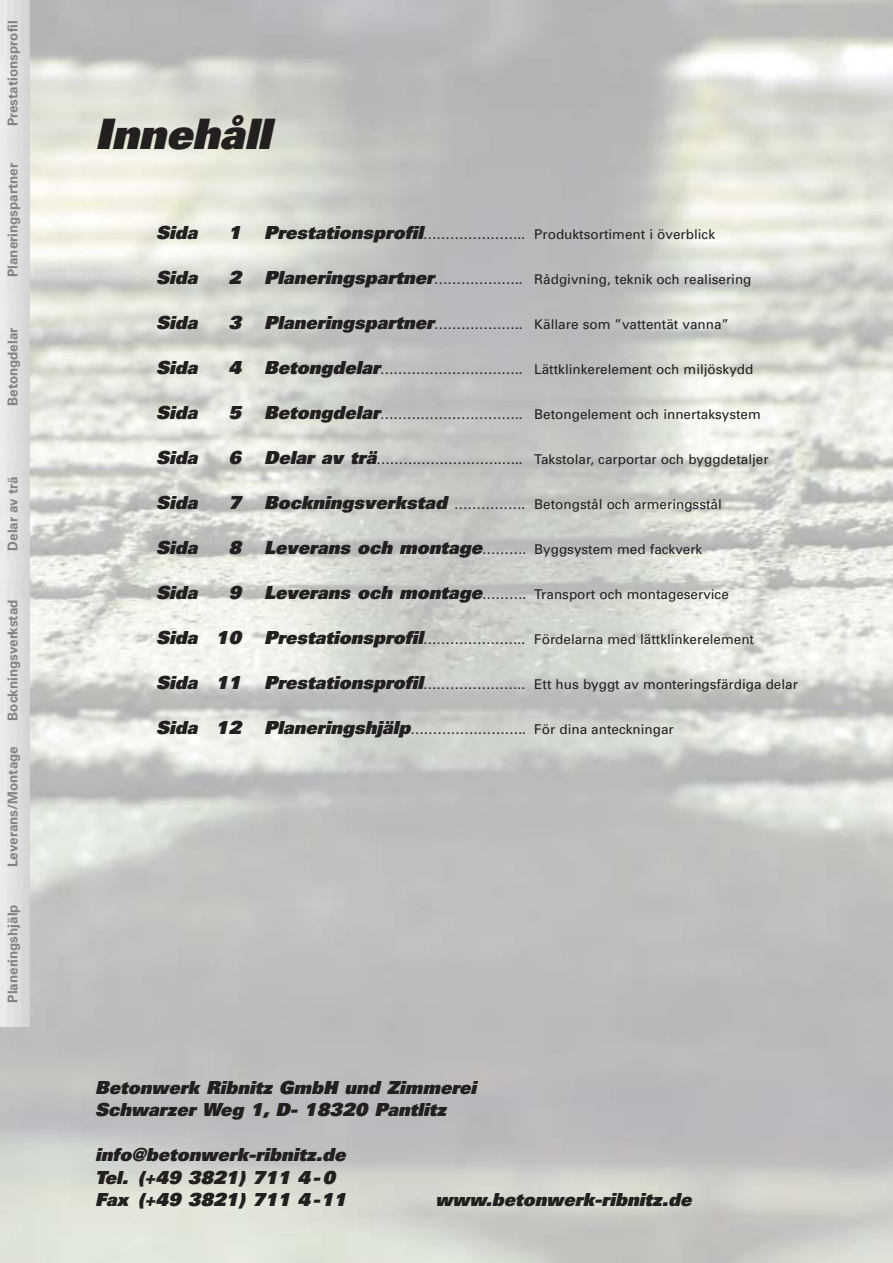
<style>
.page{position:relative;width:893px;height:1263px;background:#fff}
.page>*{position:absolute;margin:0;border:0;box-sizing:border-box;transform-origin:0 0}
.t1{font:italic 900 42px "Univers";color:#231f1f}
.t2{font:italic 900 18px/22.5px "Univers";color:#231f1f}
.t3{font:13.5px "Univers";color:#231f1f}
.t4{font:700 13.5px "Univers CE";color:#808284}
.s1{font-weight:900;font-style:italic;font-size:18px}
</style>
<div class="page">
<hr style="left:1px;top:0;width:2px;height:147px;background:#edeeee">
<hr style="left:3px;top:0;width:3px;height:147px;background:#ebecec">
<hr style="left:6px;top:0;width:2px;height:147px;background:#e8e9ea">
<hr style="left:8px;top:0;width:2px;height:147px;background:#e6e7e8">
<hr style="left:10px;top:0;width:3px;height:147px;background:#e4e5e6">
<hr style="left:13px;top:0;width:2px;height:147px;background:#e0e2e4">
<hr style="left:15px;top:0;width:2px;height:147px;background:#e0e0e2">
<hr style="left:17px;top:0;width:3px;height:147px;background:#dddee0">
<hr style="left:20px;top:0;width:2px;height:147px;background:#dbdcdd">
<hr style="left:22px;top:0;width:2px;height:147px;background:#d8dadc">
<hr style="left:24px;top:0;width:3px;height:147px;background:#d6d7d8">
<hr style="left:27px;top:0;width:2px;height:147px;background:#d4d5d7">
<hr style="left:29px;top:0;width:1px;height:147px;background:#d2d4d5">
<hr style="left:30px;top:0;width:1px;height:147px;background:#d1d3d5">
<hr style="left:1px;top:147px;width:2px;height:146px;background:#edeeee">
<hr style="left:3px;top:147px;width:3px;height:146px;background:#ebecec">
<hr style="left:6px;top:147px;width:2px;height:146px;background:#e8e9ea">
<hr style="left:8px;top:147px;width:2px;height:146px;background:#e6e7e8">
<hr style="left:10px;top:147px;width:3px;height:146px;background:#e4e5e6">
<hr style="left:13px;top:147px;width:2px;height:146px;background:#e0e2e4">
<hr style="left:15px;top:147px;width:2px;height:146px;background:#e0e0e2">
<hr style="left:17px;top:147px;width:3px;height:146px;background:#dddee0">
<hr style="left:20px;top:147px;width:2px;height:146px;background:#dbdcdd">
<hr style="left:22px;top:147px;width:2px;height:146px;background:#d8dadc">
<hr style="left:24px;top:147px;width:3px;height:146px;background:#d6d7d8">
<hr style="left:27px;top:147px;width:2px;height:146px;background:#d4d5d7">
<hr style="left:29px;top:147px;width:1px;height:146px;background:#d2d4d5">
<hr style="left:30px;top:147px;width:1px;height:146px;background:#d1d3d5">
<hr style="left:1px;top:293px;width:2px;height:147px;background:#edeeee">
<hr style="left:3px;top:293px;width:3px;height:147px;background:#ebecec">
<hr style="left:6px;top:293px;width:2px;height:147px;background:#e8e9ea">
<hr style="left:8px;top:293px;width:2px;height:147px;background:#e6e7e8">
<hr style="left:10px;top:293px;width:3px;height:147px;background:#e4e5e6">
<hr style="left:13px;top:293px;width:2px;height:147px;background:#e0e2e4">
<hr style="left:15px;top:293px;width:2px;height:147px;background:#e0e0e2">
<hr style="left:17px;top:293px;width:3px;height:147px;background:#dddee0">
<hr style="left:20px;top:293px;width:2px;height:147px;background:#dbdcdd">
<hr style="left:22px;top:293px;width:2px;height:147px;background:#d8dadc">
<hr style="left:24px;top:293px;width:3px;height:147px;background:#d6d7d8">
<hr style="left:27px;top:293px;width:2px;height:147px;background:#d4d5d7">
<hr style="left:29px;top:293px;width:1px;height:147px;background:#d2d4d5">
<hr style="left:30px;top:293px;width:1px;height:147px;background:#d1d3d5">
<hr style="left:1px;top:440px;width:2px;height:147px;background:#edeeee">
<hr style="left:3px;top:440px;width:3px;height:147px;background:#ebecec">
<hr style="left:6px;top:440px;width:2px;height:147px;background:#e8e9ea">
<hr style="left:8px;top:440px;width:2px;height:147px;background:#e6e7e8">
<hr style="left:10px;top:440px;width:3px;height:147px;background:#e4e5e6">
<hr style="left:13px;top:440px;width:2px;height:147px;background:#e0e2e4">
<hr style="left:15px;top:440px;width:2px;height:147px;background:#e0e0e2">
<hr style="left:17px;top:440px;width:3px;height:147px;background:#dddee0">
<hr style="left:20px;top:440px;width:2px;height:147px;background:#dbdcdd">
<hr style="left:22px;top:440px;width:2px;height:147px;background:#d8dadc">
<hr style="left:24px;top:440px;width:3px;height:147px;background:#d6d7d8">
<hr style="left:27px;top:440px;width:2px;height:147px;background:#d4d5d7">
<hr style="left:29px;top:440px;width:1px;height:147px;background:#d2d4d5">
<hr style="left:30px;top:440px;width:1px;height:147px;background:#d1d3d5">
<hr style="left:1px;top:587px;width:2px;height:146px;background:#edeeee">
<hr style="left:3px;top:587px;width:3px;height:146px;background:#ebecec">
<hr style="left:6px;top:587px;width:2px;height:146px;background:#e8e9ea">
<hr style="left:8px;top:587px;width:2px;height:146px;background:#e6e7e8">
<hr style="left:10px;top:587px;width:3px;height:146px;background:#e4e5e6">
<hr style="left:13px;top:587px;width:2px;height:146px;background:#e0e2e4">
<hr style="left:15px;top:587px;width:2px;height:146px;background:#e0e0e2">
<hr style="left:17px;top:587px;width:3px;height:146px;background:#dddee0">
<hr style="left:20px;top:587px;width:2px;height:146px;background:#dbdcdd">
<hr style="left:22px;top:587px;width:2px;height:146px;background:#d8dadc">
<hr style="left:24px;top:587px;width:3px;height:146px;background:#d6d7d8">
<hr style="left:27px;top:587px;width:2px;height:146px;background:#d4d5d7">
<hr style="left:29px;top:587px;width:1px;height:146px;background:#d2d4d5">
<hr style="left:30px;top:587px;width:1px;height:146px;background:#d1d3d5">
<hr style="left:1px;top:733px;width:2px;height:147px;background:#edeeee">
<hr style="left:3px;top:733px;width:3px;height:147px;background:#ebecec">
<hr style="left:6px;top:733px;width:2px;height:147px;background:#e8e9ea">
<hr style="left:8px;top:733px;width:2px;height:147px;background:#e6e7e8">
<hr style="left:10px;top:733px;width:3px;height:147px;background:#e4e5e6">
<hr style="left:13px;top:733px;width:2px;height:147px;background:#e0e2e4">
<hr style="left:15px;top:733px;width:2px;height:147px;background:#e0e0e2">
<hr style="left:17px;top:733px;width:3px;height:147px;background:#dddee0">
<hr style="left:20px;top:733px;width:2px;height:147px;background:#dbdcdd">
<hr style="left:22px;top:733px;width:2px;height:147px;background:#d8dadc">
<hr style="left:24px;top:733px;width:3px;height:147px;background:#d6d7d8">
<hr style="left:27px;top:733px;width:2px;height:147px;background:#d4d5d7">
<hr style="left:29px;top:733px;width:1px;height:147px;background:#d2d4d5">
<hr style="left:30px;top:733px;width:1px;height:147px;background:#d1d3d5">
<hr style="left:1px;top:880px;width:2px;height:147px;background:#edeeee">
<hr style="left:3px;top:880px;width:3px;height:147px;background:#ebecec">
<hr style="left:6px;top:880px;width:2px;height:147px;background:#e8e9ea">
<hr style="left:8px;top:880px;width:2px;height:147px;background:#e6e7e8">
<hr style="left:10px;top:880px;width:3px;height:147px;background:#e4e5e6">
<hr style="left:13px;top:880px;width:2px;height:147px;background:#e0e2e4">
<hr style="left:15px;top:880px;width:2px;height:147px;background:#e0e0e2">
<hr style="left:17px;top:880px;width:3px;height:147px;background:#dddee0">
<hr style="left:20px;top:880px;width:2px;height:147px;background:#dbdcdd">
<hr style="left:22px;top:880px;width:2px;height:147px;background:#d8dadc">
<hr style="left:24px;top:880px;width:3px;height:147px;background:#d6d7d8">
<hr style="left:27px;top:880px;width:2px;height:147px;background:#d4d5d7">
<hr style="left:29px;top:880px;width:1px;height:147px;background:#d2d4d5">
<hr style="left:30px;top:880px;width:1px;height:147px;background:#d1d3d5">
<p class="t4" style="left:8px;top:126px;width:107px;rotate:-90deg">Prestationsprofil</p>
<p class="t4" style="left:8px;top:277px;width:115px;rotate:-90deg">Planeringspartner</p>
<p class="t4" style="left:8px;top:406px;width:80px;rotate:-90deg">Betongdelar</p>
<p class="t4" style="left:8px;top:551px;width:76px;rotate:-90deg">Delar av trä</p>
<p class="t4" style="left:8px;top:721px;width:123px;rotate:-90deg">Bockningsverkstad</p>
<p class="t4" style="left:8px;top:867px;width:122px;rotate:-90deg">Leverans/Montage</p>
<p class="t4" style="left:8px;top:1003px;width:100px;rotate:-90deg">Planeringshjälp</p>
<h1 class="t1" style="left:95px;top:118px;width:177px">Innehåll</h1>
<h2 class="t2" style="left:156px;top:223px;width:43px">Sida</h2>
<h2 class="t2" style="left:228px;top:223px;width:14px">1</h2>
<p class="t3" style="left:264px;top:229px;width:452px"><span class="s1">Prestationsprofil</span>………………….. Produktsortiment i överblick</p>
<h2 class="t2" style="left:156px;top:268px;width:43px">Sida</h2>
<h2 class="t2" style="left:228px;top:268px;width:14px">2</h2>
<p class="t3" style="left:264px;top:274px;width:489px"><span class="s1">Planeringspartner</span>……………….. Rådgivning, teknik och realisering</p>
<h2 class="t2" style="left:156px;top:313px;width:43px">Sida</h2>
<h2 class="t2" style="left:228px;top:313px;width:14px">3</h2>
<p class="t3" style="left:264px;top:319px;width:466px"><span class="s1">Planeringspartner</span>……………….. Källare som ”vattentät vanna”</p>
<h2 class="t2" style="left:156px;top:358px;width:43px">Sida</h2>
<h2 class="t2" style="left:228px;top:358px;width:14px">4</h2>
<p class="t3" style="left:264px;top:364px;width:490px"><span class="s1">Betongdelar</span>………………………….. Lättklinkerelement och miljöskydd</p>
<h2 class="t2" style="left:156px;top:403px;width:43px">Sida</h2>
<h2 class="t2" style="left:228px;top:403px;width:14px">5</h2>
<p class="t3" style="left:264px;top:409px;width:498px"><span class="s1">Betongdelar</span>………………………….. Betongelement och innertaksystem</p>
<h2 class="t2" style="left:156px;top:448px;width:43px">Sida</h2>
<h2 class="t2" style="left:228px;top:448px;width:14px">6</h2>
<p class="t3" style="left:264px;top:454px;width:506px"><span class="s1">Delar av trä</span>……………………….….. Takstolar, carportar och byggdetaljer</p>
<h2 class="t2" style="left:156px;top:493px;width:43px">Sida</h2>
<h2 class="t2" style="left:228px;top:493px;width:14px">7</h2>
<p class="t3" style="left:264px;top:499px;width:459px"><span class="s1">Bockningsverkstad</span> ……………. Betongstål och armeringsstål</p>
<h2 class="t2" style="left:156px;top:538px;width:43px">Sida</h2>
<h2 class="t2" style="left:228px;top:538px;width:14px">8</h2>
<p class="t3" style="left:264px;top:544px;width:440px"><span class="s1">Leverans och montage</span>………. Byggsystem med fackverk</p>
<h2 class="t2" style="left:156px;top:583px;width:43px">Sida</h2>
<h2 class="t2" style="left:228px;top:583px;width:14px">9</h2>
<p class="t3" style="left:264px;top:589px;width:466px"><span class="s1">Leverans och montage</span>………. Transport och montageservice</p>
<h2 class="t2" style="left:156px;top:628px;width:87px">Sida 10</h2>
<p class="t3" style="left:264px;top:634px;width:491px"><span class="s1">Prestationsprofil</span>………………….. Fördelarna med lättklinkerelement</p>
<h2 class="t2" style="left:156px;top:673px;width:87px">Sida 11</h2>
<p class="t3" style="left:264px;top:679px;width:535px"><span class="s1">Prestationsprofil</span>………………….. Ett hus byggt av monteringsfärdiga delar</p>
<h2 class="t2" style="left:156px;top:718px;width:87px">Sida 12</h2>
<p class="t3" style="left:264px;top:724px;width:411px"><span class="s1">Planeringshjälp</span>…………………….. För dina anteckningar</p>
<h2 class="t2" style="left:95px;top:1078px;width:382px">Betonwerk Ribnitz GmbH und Zimmerei<br>Schwarzer Weg 1, D- 18320 Pantlitz</h2>
<h2 class="t2" style="left:95px;top:1145px;width:253px">info@betonwerk-ribnitz.de<br>Tel. (+49 3821) 711 4 - 0<br>Fax (+49 3821) 711 4 -11</h2>
<h2 class="t2" style="left:435px;top:1190px;width:257px">www.betonwerk-ribnitz.de</h2>
</div>
